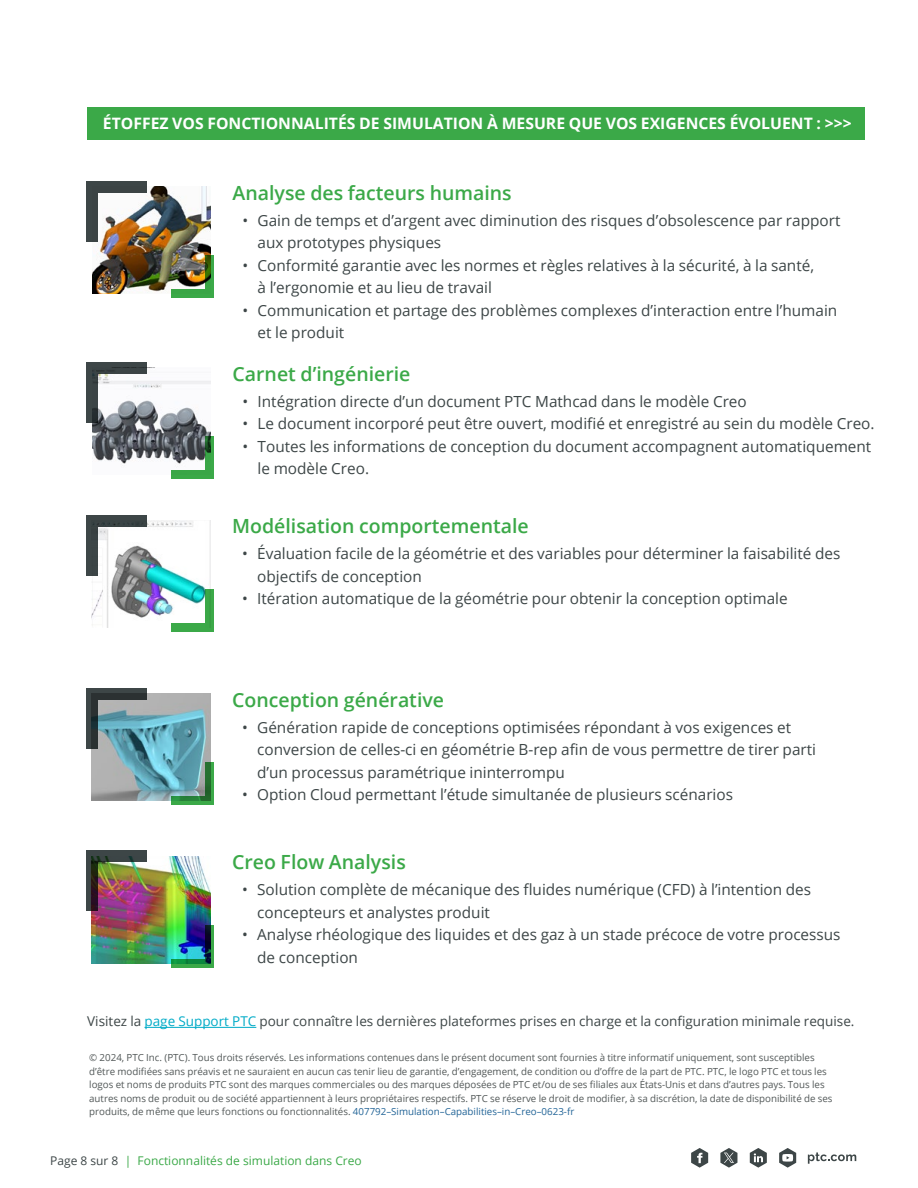
<style>
.page{position:relative;width:918px;height:1188px;background:#fff}
.page>*{position:absolute;margin:0;border:0;box-sizing:border-box;transform-origin:0 0}
.t1{font:600 19.5px "Open Sans";color:#3ba948}
.t2{font:700 15.75px "Open Sans";color:#fff}
.t3{font:15.3px/22.5px "Open Sans";color:#3d4647}
.t4{font:13.5px "Open Sans";color:#3d4647}
.t5{font:12px "Open Sans";color:#3ba948}
.t6{font:9.75px/13.5px "Open Sans";color:#525858}
.s1{color:#00abc7}
.s2{color:#226497}
.s3{color:#3d4647}
</style>
<div class="page">
<svg style="left:691px;top:1148px;width:17px;height:20px"></svg>
<svg style="left:750px;top:1148px;width:17px;height:20px"></svg>
<svg style="left:779px;top:1148px;width:17px;height:20px"></svg>
<svg style="left:808px;top:1152px;width:48px;height:12px"></svg>
<svg style="left:720px;top:1148px;width:17px;height:20px"></svg>
<div style="left:87px;top:107px;width:778px;height:33px;background:#3ba948"></div>
<img style="left:92px;top:187px;width:118px;height:107px">
<div style="left:86px;top:181px;width:61px;height:12px;background:#3d4647"></div>
<div style="left:86px;top:181px;width:12px;height:61px;background:#3d4647"></div>
<div style="left:172px;top:289px;width:42px;height:9px;background:#3ba948"></div>
<svg style="left:206px;top:255px;width:8px;height:34px"></svg>
<img style="left:92px;top:367px;width:118px;height:108px">
<div style="left:86px;top:362px;width:61px;height:12px;background:#3d4647"></div>
<div style="left:86px;top:362px;width:12px;height:61px;background:#3d4647"></div>
<div style="left:172px;top:470px;width:42px;height:9px;background:#3ba948"></div>
<svg style="left:206px;top:436px;width:8px;height:34px"></svg>
<hr style="left:144px;top:1027px;width:112px;height:1px;background:#00abc7">
<img style="left:92px;top:520px;width:118px;height:107px">
<div style="left:86px;top:515px;width:61px;height:12px;background:#3d4647"></div>
<div style="left:86px;top:515px;width:12px;height:60px;background:#3d4647"></div>
<div style="left:171px;top:623px;width:42px;height:8px;background:#3ba948"></div>
<div style="left:205px;top:589px;width:8px;height:42px;background:#3ba948"></div>
<img style="left:92px;top:694px;width:118px;height:107px">
<svg style="left:98px;top:688px;width:49px;height:12px"></svg>
<svg style="left:86px;top:688px;width:12px;height:61px"></svg>
<svg style="left:171px;top:797px;width:34px;height:8px"></svg>
<svg style="left:205px;top:763px;width:8px;height:42px"></svg>
<img style="left:92px;top:856px;width:118px;height:107px">
<div style="left:86px;top:850px;width:61px;height:12px;background:#3d4647"></div>
<svg style="left:86px;top:856px;width:12px;height:55px"></svg>
<svg style="left:171px;top:959px;width:34px;height:8px"></svg>
<svg style="left:205px;top:925px;width:8px;height:42px"></svg>
<p class="t2" style="left:103px;top:112px;width:750px">ÉTOFFEZ VOS FONCTIONNALITÉS DE SIMULATION À MESURE QUE VOS EXIGENCES ÉVOLUENT : &gt;&gt;&gt;</p>
<p class="t1" style="left:233px;top:179px;width:281px">Analyse des facteurs humains</p>
<p class="t3" style="left:258px;top:208px;width:584px">Gain de temps et d’argent avec diminution des risques d’obsolescence par rapport aux prototypes physiques<br>Conformité garantie avec les normes et règles relatives à la sécurité, à la santé,<br>à l’ergonomie et au lieu de travail<br>Communication et partage des problèmes complexes d’interaction entre l’humain et le produit</p>
<p class="t3" style="left:243px;top:208px;width:7px">•</p>
<p class="t3" style="left:243px;top:253px;width:7px">•</p>
<p class="t3" style="left:243px;top:298px;width:7px">•</p>
<p class="t1" style="left:233px;top:360px;width:179px">Carnet d’ingénierie</p>
<p class="t3" style="left:258px;top:389px;width:618px">Intégration directe d’un document PTC Mathcad dans le modèle Creo<br>Le document incorporé peut être ouvert, modifié et enregistré au sein du modèle Creo.<br>Toutes les informations de conception du document accompagnent automatiquement le modèle Creo.</p>
<p class="t3" style="left:243px;top:389px;width:7px;text-align:justify">• • •</p>
<p class="t1" style="left:232px;top:513px;width:298px">Modélisation comportementale</p>
<p class="t3" style="left:257px;top:542px;width:585px">Évaluation facile de la géométrie et des variables pour déterminer la faisabilité des objectifs de conception<br>Itération automatique de la géométrie pour obtenir la conception optimale</p>
<p class="t3" style="left:242px;top:542px;width:7px">•</p>
<p class="t3" style="left:242px;top:587px;width:7px">•</p>
<p class="t1" style="left:232px;top:686px;width:213px">Conception générative</p>
<p class="t3" style="left:257px;top:716px;width:560px">Génération rapide de conceptions optimisées répondant à vos exigences et conversion de celles-ci en géométrie B-rep afin de vous permettre de tirer parti d’un processus paramétrique ininterrompu<br>Option Cloud permettant l’étude simultanée de plusieurs scénarios</p>
<p class="t3" style="left:242px;top:716px;width:7px">•</p>
<p class="t3" style="left:242px;top:783px;width:7px">•</p>
<p class="t1" style="left:232px;top:849px;width:175px">Creo Flow Analysis</p>
<p class="t3" style="left:257px;top:878px;width:585px">Solution complète de mécanique des fluides numérique (CFD) à l’intention des concepteurs et analystes produit<br>Analyse rhéologique des liquides et des gaz à un stade précoce de votre processus de conception</p>
<p class="t3" style="left:242px;top:878px;width:7px">•</p>
<p class="t3" style="left:242px;top:923px;width:7px">•</p>
<p class="t4" style="left:87px;top:1012px;width:769px">Visitez la <span class="s1">page Support PTC</span> pour connaître les dernières plateformes prises en charge et la configuration minimale requise.</p>
<p class="t6" style="left:89px;top:1051px;width:745px">© 2024, PTC Inc. (PTC). Tous droits réservés. Les informations contenues dans le présent document sont fournies à titre informatif uniquement, sont susceptibles d’être modifiées sans préavis et ne sauraient en aucun cas tenir lieu de garantie, d’engagement, de condition ou d’offre de la part de PTC. PTC, le logo PTC et tous les logos et noms de produits PTC sont des marques commerciales ou des marques déposées de PTC et/ou de ses filiales aux États-Unis et dans d’autres pays. Tous les autres noms de produit ou de société appartiennent à leurs propriétaires respectifs. PTC se réserve le droit de modifier, à sa discrétion, la date de disponibilité de ses produits, de même que leurs fonctions ou fonctionnalités. <span class="s2">407792–Simulation–Capabilities–in–Creo–0623-fr</span></p>
<p class="t5" style="left:50px;top:1152px;width:313px"><span class="s3">Page 8 sur 8</span> | Fonctionnalités de simulation dans Creo</p>
</div>
